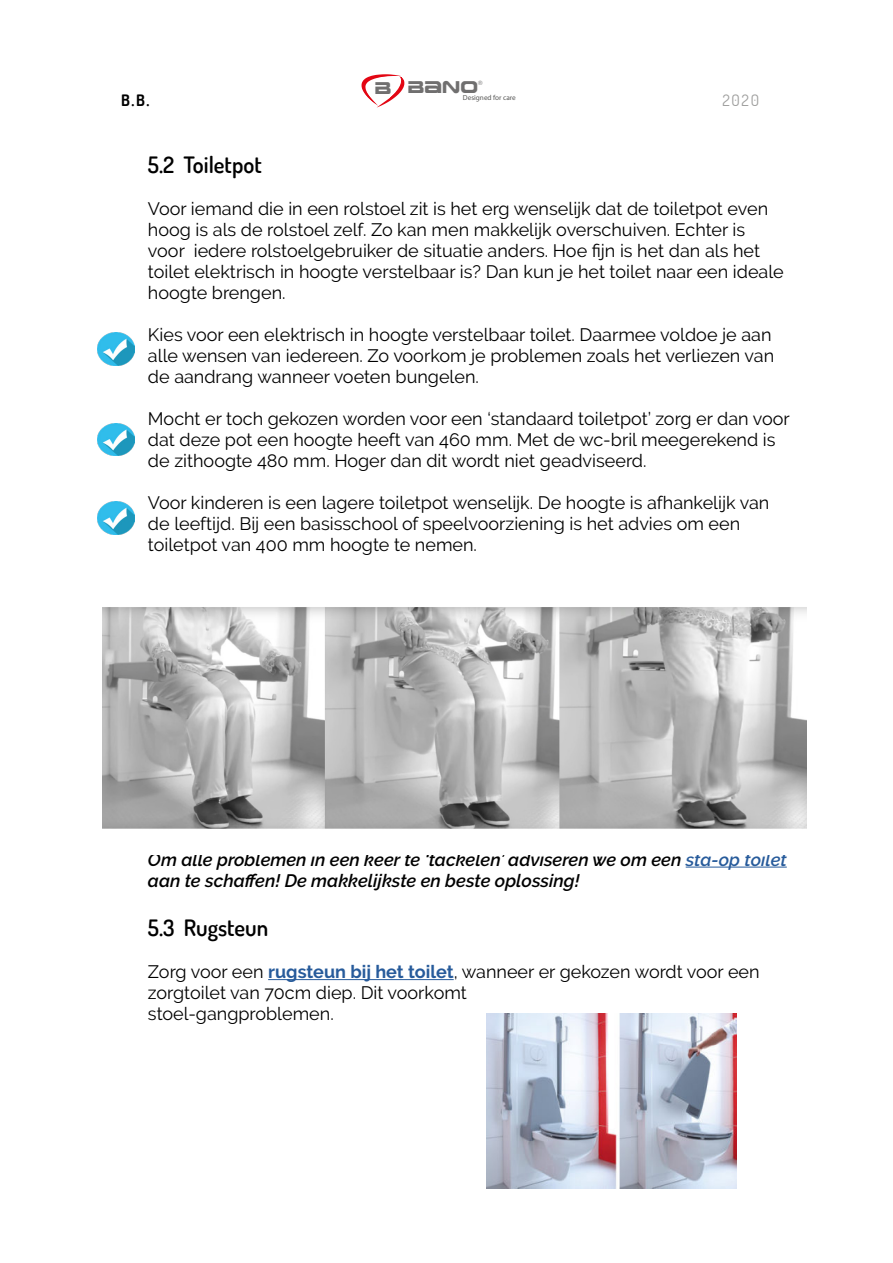
<style>
.page{position:relative;width:893px;height:1263px;background:#fff}
.page>*{position:absolute;margin:0;border:0;box-sizing:border-box;transform-origin:0 0}
.t1{font:600 22.5px "Dosis";color:#000}
.t2{font:18px/21px "Raleway";color:#000}
.t3{font:italic 600 18px/21px "Raleway";color:#000}
.t4{font:16.8px "Earth Normal";color:#706f6f}
.t5{font:700 15.75px "Dosis";color:#000}
.t6{font:15.75px "Dosis";color:#9d9d9c}
.t7{font:7.2px "Myriad Pro";color:#575756}
.t8{font:6px "Helvetica";color:#706f6f}
.s1{color:#275b9b}
.s2{font-weight:700;color:#275b9b}
</style>
<div class="page">
<svg style="left:361px;top:74px;width:44px;height:34px"></svg>
<hr style="left:686px;top:867px;width:101px;height:1px;background:#275b9b">
<hr style="left:268px;top:979px;width:186px;height:1px;background:#275b9b">
<img style="left:98px;top:333px;width:36px;height:33px">
<img style="left:98px;top:423px;width:36px;height:33px">
<img style="left:98px;top:502px;width:36px;height:32px">
<img style="left:102px;top:607px;width:704px;height:222px">
<img style="left:486px;top:1014px;width:250px;height:175px">
<p class="t4" style="left:375px;top:76px;width:105px">B BANO</p>
<p class="t8" style="left:478px;top:78px;width:6px">®</p>
<p class="t7" style="left:463px;top:93px;width:54px">Designed for care</p>
<p class="t5" style="left:121px;top:90px;width:30px">B.B.</p>
<p class="t6" style="left:723px;top:90px;width:38px">2020</p>
<p class="t1" style="left:148px;top:150px;width:115px">5.2 Toiletpot</p>
<p class="t2" style="left:148px;top:198px;width:637px">Voor iemand die in een rolstoel zit is het erg wenselijk dat de toiletpot even hoog is als de rolstoel zelf. Zo kan men makkelijk overschuiven. Echter is voor iedere rolstoelgebruiker de situatie anders. Hoe fijn is het dan als het toilet elektrisch in hoogte verstelbaar is? Dan kun je het toilet naar een ideale hoogte brengen.</p>
<p class="t2" style="left:148px;top:324px;width:628px">Kies voor een elektrisch in hoogte verstelbaar toilet. Daarmee voldoe je aan alle wensen van iedereen. Zo voorkom je problemen zoals het verliezen van de aandrang wanneer voeten bungelen.</p>
<p class="t2" style="left:148px;top:408px;width:643px">Mocht er toch gekozen worden voor een ‘standaard toiletpot’ zorg er dan voor dat deze pot een hoogte heeft van 460 mm. Met de wc-bril meegerekend is de zithoogte 480 mm. Hoger dan dit wordt niet geadviseerd.</p>
<p class="t2" style="left:148px;top:492px;width:623px">Voor kinderen is een lagere toiletpot wenselijk. De hoogte is afhankelijk van de leeftijd. Bij een basisschool of speelvoorziening is het advies om een toiletpot van 400 mm hoogte te nemen.</p>
<p class="t3" style="left:148px;top:849px;width:640px">Om alle problemen in een keer te ‘tackelen’ adviseren we om een <span class="s1">sta-op toilet </span>aan te schaffen! De makkelijkste en beste oplossing!</p>
<p class="t1" style="left:148px;top:913px;width:122px">5.3 Rugsteun</p>
<p class="t2" style="left:148px;top:961px;width:613px">Zorg voor een <span class="s2">rugsteun bij het toilet</span>, wanneer er gekozen wordt voor een zorgtoilet van 70cm diep. Dit voorkomt<br>stoel-gangproblemen.</p>
</div>
